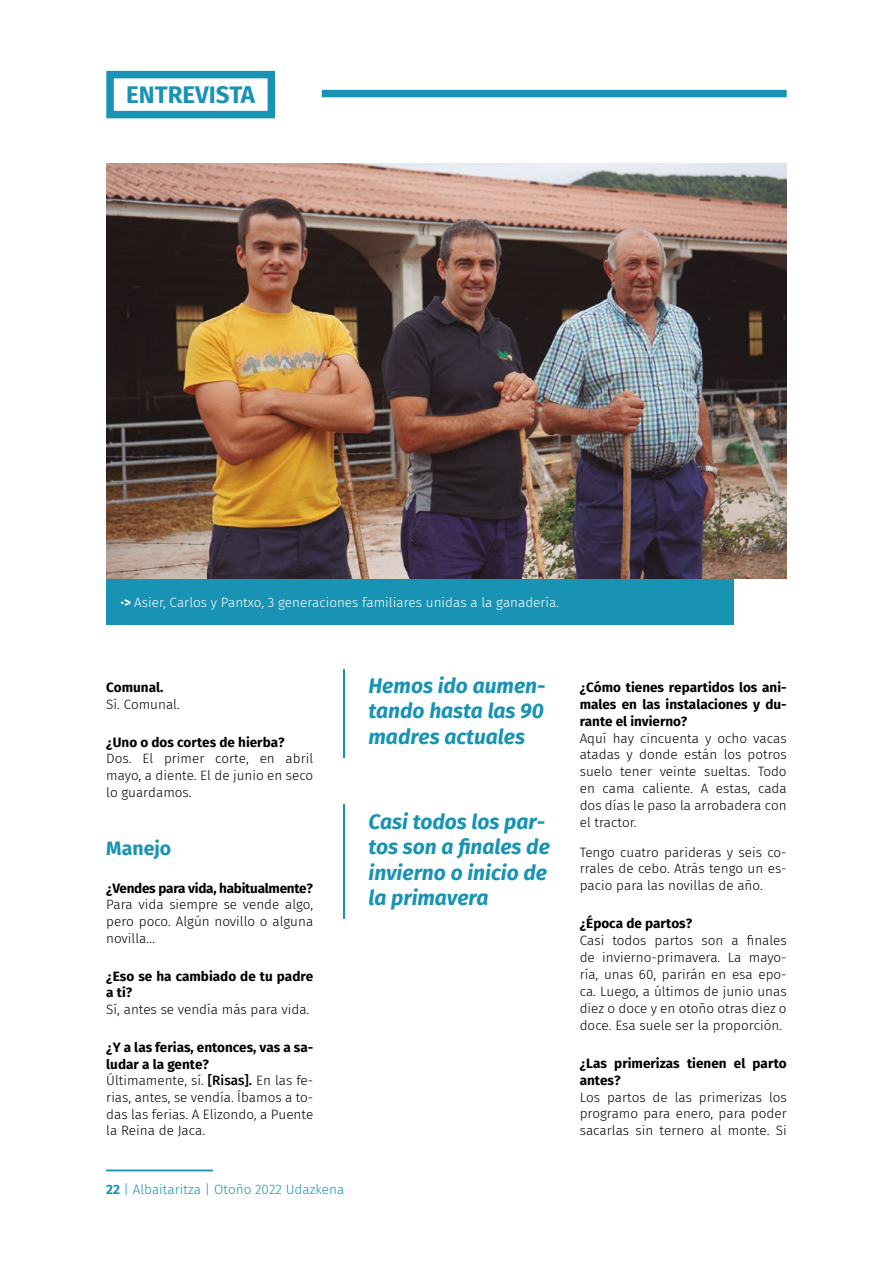
<style>
.page{position:relative;width:893px;height:1263px;background:#fff}
.page>*{position:absolute;margin:0;border:0;box-sizing:border-box;transform-origin:0 0}
.t1{font:700 24px "Fira Sans";color:#1893b4}
.t2{font:italic 700 21px/25.5px "Fira Sans";color:#1893b4;text-align:justify}
.t3{font:700 19.5px "Fira Sans";color:#1893b4}
.t4{font:300 13.5px/16.8px "Fira Sans";color:#000;text-align:justify}
.t5{font:700 13.5px/16.8px "Fira Sans";color:#000}
.t6{font:300 13.5px "Fira Sans";color:#fff}
.t7{font:300 13.5px "Fira Sans";color:#1893b4}
.t8{font:700 13.5px "Fira Sans";letter-spacing:-.02em;color:#000}
.s1{font-weight:700}
.s2{font-weight:500}
</style>
<div class="page">
<div style="left:106px;top:420px;width:628px;height:204px;background:#1893b4"></div>
<hr style="left:106px;top:1170px;width:107px;height:1px;background:#1893b4">
<div style="left:322px;top:90px;width:465px;height:7px;background:#1893b4"></div>
<div style="left:106px;top:71px;width:169px;height:47px;border:8px solid #1893b4"></div>
<img style="left:106px;top:164px;width:681px;height:414px">
<hr style="left:343px;top:669px;width:2px;height:89px;background:#1893b4">
<hr style="left:343px;top:805px;width:2px;height:114px;background:#1893b4">
<h1 class="t1" style="left:126px;top:75px;width:130px">ENTREVISTA</h1>
<p class="t6" style="left:121px;top:592px;width:440px"><span class="s1">·&gt;</span> Asier, Carlos y Pantxo, 3 generaciones familiares unidas a la ganadería.</p>
<p class="t5" style="left:106px;top:678px;width:59px">Comunal.</p>
<p class="t4" style="left:106px;top:695px;width:75px">Sí. Comunal.</p>
<p class="t5" style="left:106px;top:732px;width:180px">¿Uno o dos cortes de hierba?</p>
<p class="t4" style="left:106px;top:750px;width:208px">Dos. El primer corte, en abril mayo, a diente. El de junio en seco lo guardamos.</p>
<h3 class="t3" style="left:106px;top:831px;width:67px">Manejo</h3>
<p class="t8" style="left:106px;top:876px;width:208px">¿Vendes para vida, habitualmente?</p>
<p class="t4" style="left:106px;top:896px;width:208px">Para vida siempre se vende algo, pero poco. Algún novillo o alguna novilla…</p>
<p class="t5" style="left:106px;top:966px;width:208px">¿Eso se ha cambiado de tu padre a ti?</p>
<p class="t4" style="left:106px;top:1001px;width:205px">Sí, antes se vendía más para vida.</p>
<p class="t4" style="left:106px;top:1039px;width:208px;text-align:left"><span class="s1">¿Y a las ferias, entonces, vas a sa&shy;ludar a la gente?<br></span>Últimamente, sí. <span class="s2">[Risas].</span> En las fe&shy;rias, antes, se vendía. Íbamos a to&shy;das las ferias. A Elizondo, a Puente la Reina de Jaca.</p>
<p class="t7" style="left:106px;top:1180px;width:239px"><span class="s1">22</span> | Albaitaritza | Otoño 2022 Udazkena</p>
<h2 class="t2" style="left:369px;top:671px;width:179px">Hemos ido aumen&shy;tando hasta las 90 madres actuales</h2>
<h2 class="t2" style="left:369px;top:807px;width:183px;text-align:left">Casi todos los par&shy;tos son a finales de invierno o inicio de la primavera</h2>
<p class="t5" style="left:580px;top:678px;width:208px;text-align:justify">¿Cómo tienes repartidos los ani&shy;males en las instalaciones y du&shy;rante el invierno?</p>
<p class="t4" style="left:580px;top:729px;width:208px">Aquí hay cincuenta y ocho vacas atadas y donde están los potros suelo tener veinte sueltas. Todo en cama caliente. A estas, cada dos días le paso la arrobadera con el tractor.</p>
<p class="t4" style="left:580px;top:843px;width:208px">Tengo cuatro parideras y seis co&shy;rrales de cebo. Atrás tengo un es&shy;pacio para las novillas de año.</p>
<p class="t5" style="left:580px;top:914px;width:114px">¿Época de partos?</p>
<p class="t4" style="left:580px;top:932px;width:208px">Casi todos partos son a finales de invierno-primavera. La mayo&shy;ría, unas 60, parirán en esa epo&shy;ca. Luego, a últimos de junio unas diez o doce y en otoño otras diez o doce. Esa suele ser la proporción.</p>
<p class="t5" style="left:580px;top:1054px;width:208px">¿Las primerizas tienen el parto antes?</p>
<p class="t4" style="left:580px;top:1088px;width:208px">Los partos de las primerizas los programo para enero, para poder sacarlas sin ternero al monte. Si</p>
</div>
